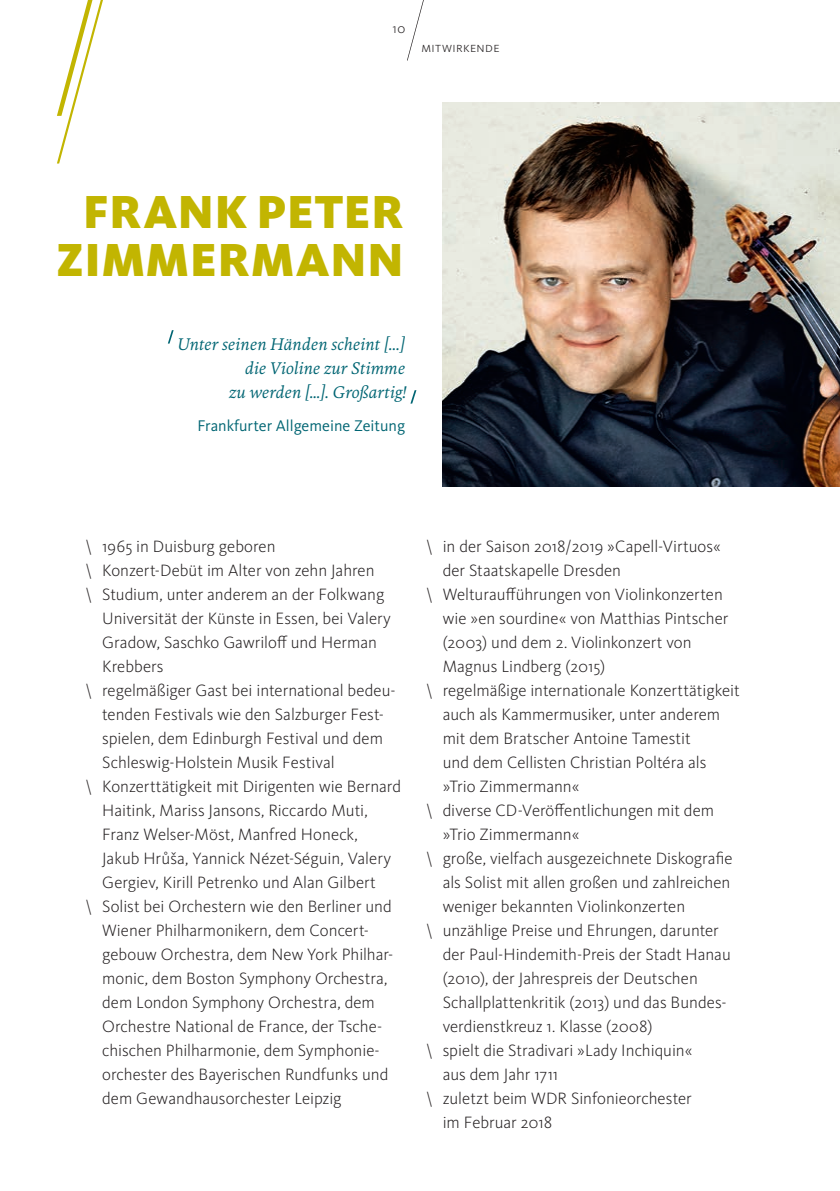
<style>
.page{position:relative;width:840px;height:1191px;background:#fff}
.page>*{position:absolute;margin:0;border:0;box-sizing:border-box;transform-origin:0 0}
.Headline_Senf{font:900 48px/48px "WDR Sans";letter-spacing:.02em;color:#c2b501;text-align:center}
.t1{font:300 17px/24px "WDR Sans";color:#231f20}
.Zitat_Bio_rechtsbünd{font:italic 17px/24px "WDR Serif";letter-spacing:.005em;color:#006573;text-align:right}
.Zitat_Absender_recht{font:16px "WDR Sans";color:#006573}
.Rubrik{font:300 14px "WDR Sans";letter-spacing:.03em;color:#231f20}
</style>
<div class="page">
<img style="left:442px;top:102px;width:397px;height:384px">
<svg style="left:407px;top:0;width:17px;height:61px"></svg>
<svg style="left:168px;top:330px;width:5px;height:13px"></svg>
<svg style="left:410px;top:390px;width:6px;height:13px"></svg>
<svg style="left:57px;top:0;width:46px;height:163px"></svg>
<p class="Rubrik" style="left:392px;top:20px;width:14px">10</p>
<p class="Rubrik" style="left:421px;top:39px;width:80px">mitwirkende</p>
<p class="Headline_Senf" style="left:56px;top:188px;width:348px">FRANK PETER<br>ZIMMERMANN</p>
<p class="Zitat_Bio_rechtsbünd" style="left:177px;top:332px;width:231px">Unter seinen Händen scheint [...] die Violine zur Stimme<br>zu werden […]. Großartig!</p>
<p class="Zitat_Absender_recht" style="left:197px;top:416px;width:209px">Frankfurter Allgemeine Zeitung</p>
<p class="t1" style="left:85px;top:534px;width:192px">\ 1965 in Duisburg geboren</p>
<p class="t1" style="left:85px;top:558px;width:291px">\ Konzert-Debüt im Alter von zehn Jahren</p>
<p class="t1" style="left:102px;top:582px;width:290px;text-indent:-17px">\ Studium, unter anderem an der Folkwang<br>Universität der Künste in Essen, bei Valery<br>Gradow, Saschko Gawriloff und Herman<br>Krebbers</p>
<p class="t1" style="left:102px;top:678px;width:295px;text-indent:-17px">\ regelmäßiger Gast bei international bedeu&shy;tenden Festivals wie den Salzburger Fest&shy;spielen, dem Edinburgh Festival und dem Schleswig-Holstein Musik Festival</p>
<p class="t1" style="left:102px;top:774px;width:300px;text-indent:-17px">\ Konzerttätigkeit mit Dirigenten wie Bernard Haitink, Mariss Jansons, Riccardo Muti, Franz Welser-Möst, Manfred Honeck,<br>Jakub Hrůša, Yannick Nézet-Séguin, Valery Gergiev, Kirill Petrenko und Alan Gilbert</p>
<p class="t1" style="left:102px;top:894px;width:292px;text-indent:-17px">\ Solist bei Orchestern wie den Berliner und Wiener Philharmonikern, dem Concert&shy;gebouw Orchestra, dem New York Philhar&shy;monic, dem Boston Symphony Orchestra, dem London Symphony Orchestra, dem Orchestre National de France, der Tsche&shy;chischen Philharmonie, dem Symphonie&shy;orchester des Bayerischen Rundfunks und dem Gewandhausorchester Leipzig</p>
<p class="t1" style="left:442px;top:534px;width:279px;text-indent:-17px">\ in der Saison 2018/2019 »Capell-Virtuos« der Staatskapelle Dresden</p>
<p class="t1" style="left:442px;top:582px;width:287px;text-indent:-17px">\ Welturaufführungen von Violinkonzerten wie »en sourdine« von Matthias Pintscher (2003) und dem 2. Violinkonzert von Magnus Lindberg (2015)</p>
<p class="t1" style="left:442px;top:678px;width:298px;text-indent:-17px">\ regelmäßige internationale Konzerttätigkeit auch als Kammermusiker, unter anderem mit dem Bratscher Antoine Tamestit<br>und dem Cellisten Christian Poltéra als »Trio Zimmermann«</p>
<p class="t1" style="left:442px;top:798px;width:273px;text-indent:-17px">\ diverse CD-Veröffentlichungen mit dem »Trio Zimmermann«</p>
<p class="t1" style="left:442px;top:846px;width:291px;text-indent:-17px">\ große, vielfach ausgezeichnete Diskografie als Solist mit allen großen und zahlreichen weniger bekannten Violinkonzerten</p>
<p class="t1" style="left:442px;top:918px;width:289px;text-indent:-17px">\ unzählige Preise und Ehrungen, darunter der Paul-Hindemith-Preis der Stadt Hanau (2010), der Jahrespreis der Deutschen Schallplattenkritik (2013) und das Bundes&shy;verdienstkreuz 1. Klasse (2008)</p>
<p class="t1" style="left:442px;top:1038px;width:251px;text-indent:-17px">\ spielt die Stradivari »Lady Inchiquin« aus dem Jahr 1711</p>
<p class="t1" style="left:442px;top:1086px;width:250px;text-indent:-17px">\ zuletzt beim WDR Sinfonieorchester im Februar 2018</p>
</div>
